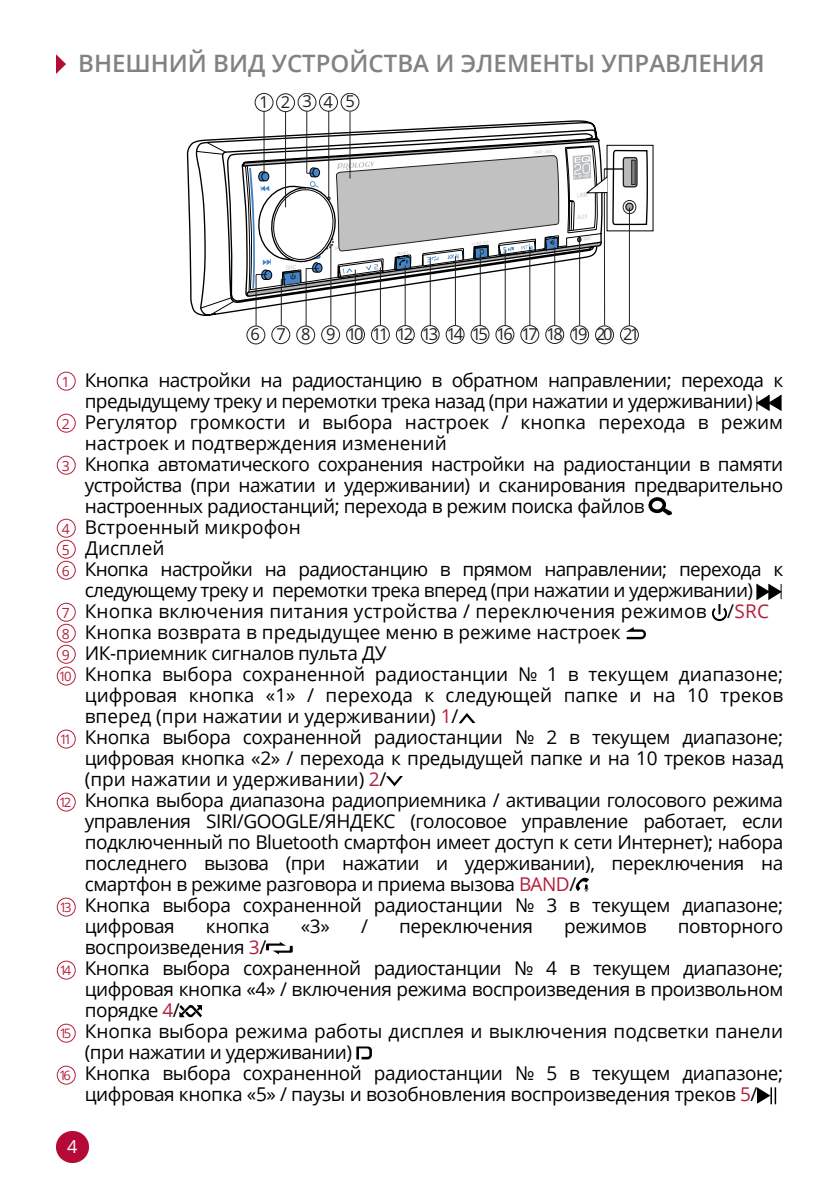
<style>
.page{position:relative;width:840px;height:1191px;background:#fff}
.page>*{position:absolute;margin:0;border:0;box-sizing:border-box;transform-origin:0 0}
.t1{font:600 24px "Open Sans";color:#808285}
.t2{font:19px "Open Sans";letter-spacing:-.025em;color:#000}
.t3{font:19px "Open Sans";color:#000}
.t4{font:19px "Open Sans";letter-spacing:.01em;color:#000}
.t5{font:18px "Open Sans";color:#fff}
.t6{font:16.4px "Open Sans";letter-spacing:-.15em;color:#231f20}
.s1{font-size:14px;color:#b51e3b}
.s2{color:#b51e3b}
.s3{font-size:13px;color:#b51e3b}
</style>
<div class="page">
<img style="left:57px;top:1131px;width:31px;height:31px">
<img style="left:57px;top:55px;width:9px;height:18px">
<svg style="left:187px;top:93px;width:411px;height:221px"></svg>
<svg style="left:221px;top:128px;width:376px;height:9px"></svg>
<div style="left:255px;top:93px;width:18px;height:19px;border:1px solid #231f20;border-radius:50%"></div>
<div style="left:276px;top:94px;width:18px;height:18px;border:1px solid #231f20;border-radius:50%"></div>
<div style="left:298px;top:93px;width:18px;height:18px;border:1px solid #231f20;border-radius:50%"></div>
<div style="left:319px;top:93px;width:18px;height:18px;border:1px solid #231f20;border-radius:50%"></div>
<div style="left:341px;top:93px;width:18px;height:18px;border:1px solid #231f20;border-radius:50%"></div>
<hr style="left:263px;top:111px;width:1px;height:63px;background:#231f20">
<hr style="left:349px;top:112px;width:1px;height:66px;background:#231f20">
<hr style="left:285px;top:112px;width:1px;height:95px;background:#231f20">
<hr style="left:328px;top:111px;width:1px;height:87px;background:#231f20">
<hr style="left:306px;top:111px;width:1px;height:62px;background:#231f20">
<div style="left:57px;top:372px;width:19px;height:19px;border:1px solid #b51e3b;border-radius:50%"></div>
<svg style="left:756px;top:394px;width:25px;height:17px"></svg>
<div style="left:57px;top:414px;width:19px;height:19px;border:1px solid #b51e3b;border-radius:50%"></div>
<div style="left:57px;top:456px;width:19px;height:19px;border:1px solid #b51e3b;border-radius:50%"></div>
<div style="left:647px;top:497px;width:19px;height:16px;border:4px solid #000101;border-radius:6px"></div>
<svg style="left:659px;top:506px;width:13px;height:10px"></svg>
<div style="left:57px;top:519px;width:19px;height:19px;border:1px solid #b51e3b;border-radius:50%"></div>
<div style="left:57px;top:540px;width:19px;height:19px;border:1px solid #b51e3b;border-radius:50%"></div>
<div style="left:57px;top:561px;width:19px;height:19px;border:1px solid #b51e3b;border-radius:50%"></div>
<svg style="left:756px;top:583px;width:26px;height:17px"></svg>
<div style="left:57px;top:603px;width:19px;height:19px;border:1px solid #b51e3b;border-radius:50%"></div>
<svg style="left:711px;top:604px;width:16px;height:18px"></svg>
<div style="left:57px;top:624px;width:19px;height:19px;border:1px solid #b51e3b;border-radius:50%"></div>
<svg style="left:626px;top:627px;width:19px;height:12px"></svg>
<div style="left:57px;top:645px;width:19px;height:19px;border:1px solid #b51e3b;border-radius:50%"></div>
<div style="left:57px;top:666px;width:19px;height:19px;border:1px solid #b51e3b;border-radius:50%"></div>
<svg style="left:459px;top:713px;width:16px;height:10px"></svg>
<div style="left:57px;top:729px;width:19px;height:19px;border:1px solid #b51e3b;border-radius:50%"></div>
<svg style="left:386px;top:776px;width:16px;height:10px"></svg>
<div style="left:57px;top:792px;width:19px;height:19px;border:1px solid #b51e3b;border-radius:50%"></div>
<svg style="left:575px;top:877px;width:14px;height:14px"></svg>
<div style="left:57px;top:897px;width:19px;height:19px;border:1px solid #b51e3b;border-radius:50%"></div>
<svg style="left:266px;top:942px;width:26px;height:12px"></svg>
<div style="left:57px;top:960px;width:19px;height:19px;border:1px solid #b51e3b;border-radius:50%"></div>
<svg style="left:179px;top:1005px;width:23px;height:12px"></svg>
<div style="left:57px;top:1023px;width:19px;height:19px;border:1px solid #b51e3b;border-radius:50%"></div>
<svg style="left:356px;top:1046px;width:16px;height:13px"></svg>
<div style="left:57px;top:1065px;width:19px;height:19px;border:1px solid #b51e3b;border-radius:50%"></div>
<svg style="left:757px;top:1087px;width:18px;height:17px"></svg>
<svg style="left:260px;top:96px;width:5px;height:12px"></svg>
<svg style="left:196px;top:137px;width:452px;height:208px"></svg>
<p class="t1" style="left:78px;top:47px;width:687px">Внешний вид устройства и элементы управления</p>
<p class="t6" style="left:280px;top:90px;width:76px">2345</p>
<p class="t6" style="left:250px;top:323px;width:86px">6789</p>
<p class="t6" style="left:347px;top:323px;width:294px">10 11 12 13 14 15 16 17 18 19 20 21</p>
<p class="t2" style="left:62px;top:367px;width:722px"><span class="s1">1</span> Кнопка настройки на радиостанцию в обратном направлении; перехода к</p>
<p class="t2" style="left:85px;top:388px;width:669px">предыдущему треку и перемотки трека назад (при нажатии и удерживании)</p>
<p class="t3" style="left:62px;top:409px;width:722px"><span class="s1">2</span> Регулятор громкости и выбора настроек / кнопка перехода в режим</p>
<p class="t3" style="left:85px;top:430px;width:363px">настроек и подтверждения изменений</p>
<p class="t2" style="left:62px;top:451px;width:722px"><span class="s1">3</span> Кнопка автоматического сохранения настройки на радиостанции в памяти</p>
<p class="t2" style="left:85px;top:472px;width:699px">устройства (при нажатии и удерживании) и сканирования предварительно</p>
<p class="t2" style="left:85px;top:493px;width:561px">настроенных радиостанций; перехода в режим поиска файлов</p>
<p class="t3" style="left:62px;top:514px;width:240px"><span class="s1">4</span> Встроенный микрофон</p>
<p class="t2" style="left:62px;top:535px;width:104px"><span class="s1">5</span> Дисплей</p>
<p class="t2" style="left:62px;top:556px;width:722px"><span class="s1">6</span> Кнопка настройки на радиостанцию в прямом направлении; перехода к</p>
<p class="t2" style="left:85px;top:577px;width:669px">следующему треку и перемотки трека вперед (при нажатии и удерживании)</p>
<p class="t4" style="left:62px;top:598px;width:708px"><span class="s1">7</span> Кнопка включения питания устройства / переключения режимов /<span class="s2">SRC</span></p>
<p class="t3" style="left:62px;top:619px;width:560px"><span class="s1">8</span> Кнопка возврата в предыдущее меню в режиме настроек</p>
<p class="t2" style="left:62px;top:640px;width:25px"><span class="s1">9</span> ИК</p>
<p class="t2" style="left:110px;top:640px;width:265px">-приемник сигналов пульта ДУ</p>
<p class="t3" style="left:59px;top:661px;width:725px"><span class="s3">10</span> Кнопка выбора сохраненной радиостанции № 1 в текущем диапазоне;</p>
<p class="t3" style="left:85px;top:682px;width:699px">цифровая кнопка «1» / перехода к следующей папке и на 10 треков</p>
<p class="t3" style="left:85px;top:703px;width:375px">вперед (при нажатии и удерживании) <span class="s2">1</span>/</p>
<p class="t2" style="left:60px;top:724px;width:724px"><span class="s3">11</span> Кнопка выбора сохраненной радиостанции № 2 в текущем диапазоне;</p>
<p class="t2" style="left:85px;top:745px;width:699px">цифровая кнопка «2» / перехода к предыдущей папке и на 10 треков назад</p>
<p class="t3" style="left:85px;top:766px;width:303px">(при нажатии и удерживании) <span class="s2">2</span>/</p>
<p class="t2" style="left:59px;top:787px;width:725px"><span class="s3">12</span> Кнопка выбора диапазона радиоприемника / активации голосового режима</p>
<p class="t2" style="left:85px;top:808px;width:278px">управления SIRI/GOOGLE/ЯНДЕКС</p>
<p class="t2" style="left:410px;top:808px;width:374px">(голосовое управление работает, если</p>
<p class="t2" style="left:85px;top:829px;width:699px">подключенный по Bluetooth смартфон имеет доступ к сети И нтернет); набора</p>
<p class="t2" style="left:85px;top:850px;width:699px">последнего вызова (при нажатии и удерживании), переключения на</p>
<p class="t2" style="left:85px;top:871px;width:492px">смартфон в режиме разговора и приема вызова <span class="s2">BAND</span>/</p>
<p class="t2" style="left:60px;top:892px;width:724px"><span class="s3">13</span> Кнопка выбора сохраненной радиостанции № 3 в текущем диапазоне;</p>
<p class="t2" style="left:85px;top:913px;width:91px">цифровая</p>
<p class="t2" style="left:206px;top:913px;width:65px">кнопка</p>
<p class="t2" style="left:301px;top:913px;width:30px">«3»</p>
<p class="t2" style="left:361px;top:913px;width:8px">/</p>
<p class="t2" style="left:399px;top:913px;width:135px">переключения</p>
<p class="t2" style="left:564px;top:913px;width:84px">режимов</p>
<p class="t2" style="left:677px;top:913px;width:107px">повторного</p>
<p class="t2" style="left:85px;top:934px;width:183px">воспроизведения <span class="s2">3</span>/</p>
<p class="t2" style="left:59px;top:955px;width:725px"><span class="s3">14</span> Кнопка выбора сохраненной радиостанции № 4 в текущем диапазоне;</p>
<p class="t2" style="left:85px;top:976px;width:699px">цифровая кнопка «4» / включения режима воспроизведения в произвольном</p>
<p class="t2" style="left:85px;top:997px;width:96px">порядке <span class="s2">4</span>/</p>
<p class="t3" style="left:59px;top:1018px;width:725px"><span class="s3">15</span> Кнопка выбора режима работы дисплея и выключения подсветки панели</p>
<p class="t2" style="left:85px;top:1039px;width:268px">(при нажатии и удерживании)</p>
<p class="t2" style="left:59px;top:1060px;width:725px"><span class="s3">16</span> Кнопка выбора сохраненной радиостанции № 5 в текущем диапазоне;</p>
<p class="t2" style="left:85px;top:1081px;width:673px">цифровая кнопка «5» / паузы и возобновления воспроизведения треков <span class="s2">5</span>/</p>
<p class="t5" style="left:67px;top:1133px;width:12px">4</p>
</div>
